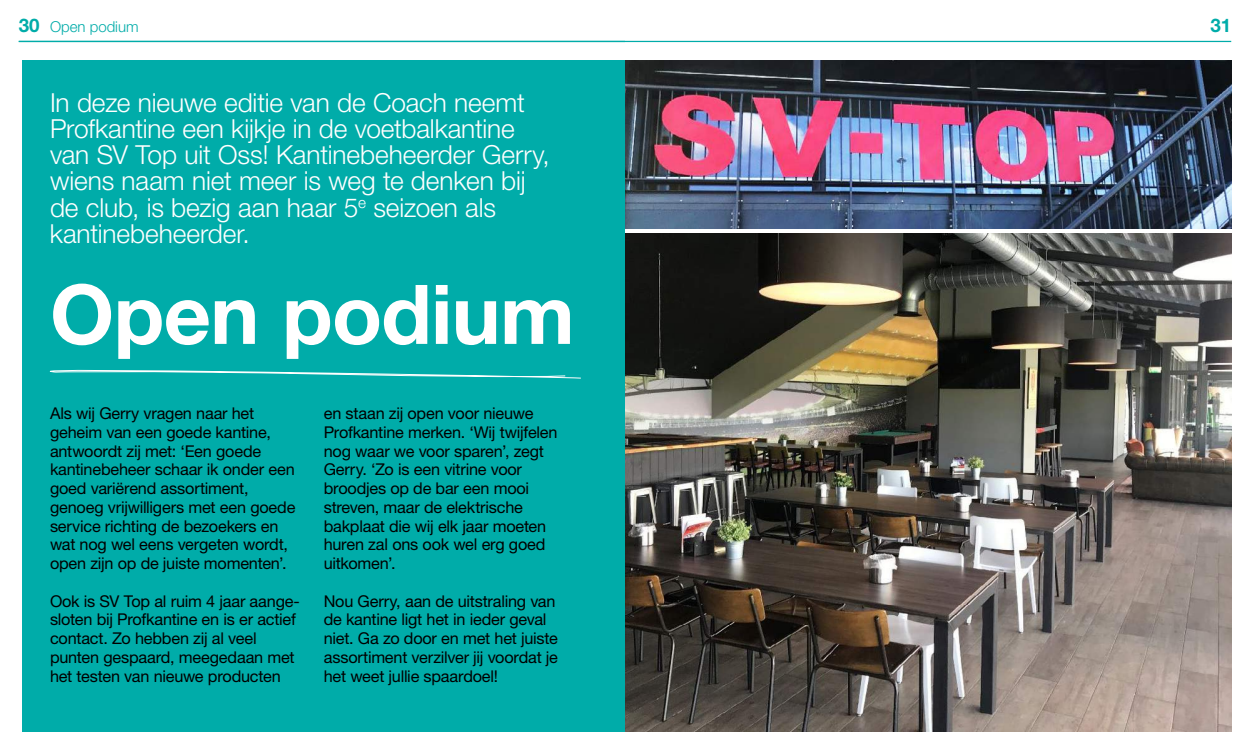
<style>
.page{position:relative;width:1250px;height:750px;background:#fff}
.page>*{position:absolute;margin:0;border:0;box-sizing:border-box;transform-origin:0 0}
.t1{font:700 82.5px "Helvetica Neue LT Std";letter-spacing:-.01em;color:#fff}
.t2{font:300 26.25px/26.2px "Helvetica Neue LT Std";letter-spacing:-.005em;color:#fff}
.t3{font:700 18.75px "Helvetica Neue LT Std";color:#00aca9}
.t4{font:16.25px/18.8px "Helvetica Neue LT Std";letter-spacing:-.015em;color:#000}
.t5{font:300 15px "Helvetica Neue LT Std";color:#00aca9}
.s1{font-weight:700;font-size:18.75px}
</style>
<div class="page">
<div style="left:22px;top:60px;width:603px;height:671px;background:#00aca9"></div>
<img style="left:625px;top:60px;width:606px;height:169px">
<img style="left:625px;top:234px;width:606px;height:497px">
<svg style="left:49px;top:369px;width:532px;height:10px"></svg>
<hr style="left:625px;top:41px;width:606px;height:1px;background:#00aca9">
<hr style="left:19px;top:41px;width:606px;height:1px;background:#00aca9">
<p class="t5" style="left:19px;top:18px;width:121px"><span class="s1">30</span> Open podium</p>
<p class="t3" style="left:1210px;top:14px;width:22px">31</p>
<h2 class="t2" style="left:50px;top:89px;width:501px">In deze nieuwe editie van de Coach neemt Profkantine een kijkje in de voetbalkantine van SV Top uit Oss! Kantinebeheerder Gerry, wiens naam niet meer is weg te denken bij de club, is bezig aan haar 5<sup>e</sup> seizoen als kantinebeheerder.</h2>
<h1 class="t1" style="left:50px;top:263px;width:526px">Open podium</h1>
<p class="t4" style="left:50px;top:404px;width:247px">Als wij Gerry vragen naar het geheim van een goede kantine, antwoordt zij met: ‘Een goede kantinebeheer schaar ik onder een goed variërend assortiment, genoeg vrijwilligers met een goede service richting de bezoekers en wat nog wel eens vergeten wordt, open zijn op de juiste momenten’.</p>
<p class="t4" style="left:50px;top:591px;width:250px">Ook is SV Top al ruim 4 jaar aange&shy;sloten bij Profkantine en is er actief contact. Zo hebben zij al veel punten gespaard, meegedaan met het testen van nieuwe producten</p>
<p class="t4" style="left:324px;top:404px;width:235px">en staan zij open voor nieuwe<br>Profkantine merken. ‘Wij twijfelen nog waar we voor sparen’, zegt<br>Gerry. ‘Zo is een vitrine voor broodjes op de bar een mooi streven, maar de elektrische bakplaat die wij elk jaar moeten huren zal ons ook wel erg goed uitkomen’.</p>
<p class="t4" style="left:324px;top:591px;width:236px">Nou Gerry, aan de uitstraling van de kantine ligt het in ieder geval niet. Ga zo door en met het juiste assortiment verzilver jij voordat je het weet jullie spaardoel!</p>
</div>
